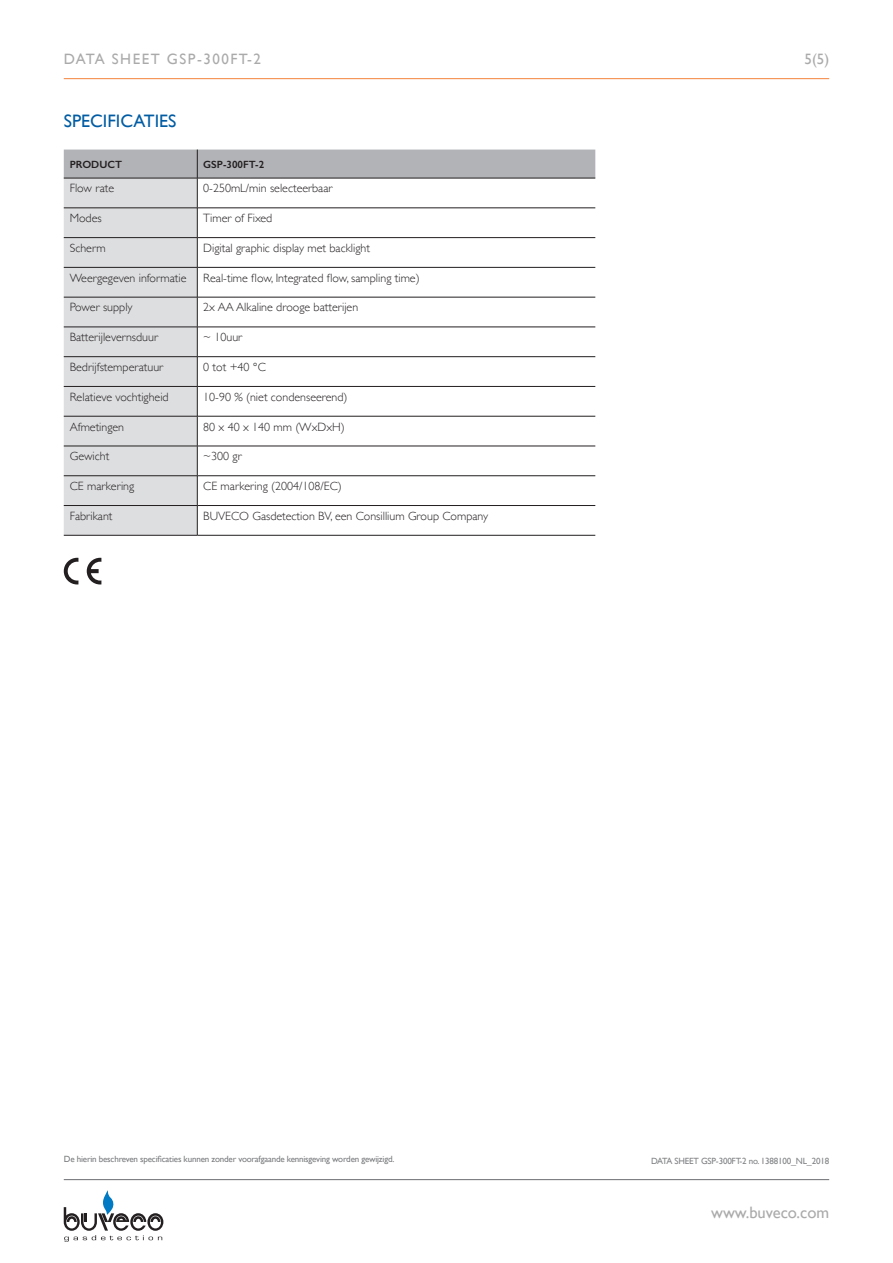
<style>
.page{position:relative;width:893px;height:1263px;background:#fff}
.page>*{position:absolute;margin:0;border:0;box-sizing:border-box;transform-origin:0 0}
.t1{font:18px "Gill Alt One";color:#015ca3}
.t2{font:16.5px "Gill Alt One";color:#aaa}
.t3{font:15px "Gill Alt One";letter-spacing:.1em;color:#aaa}
.Tabel_tekst{font:300 12px "Gill Sans";color:#231f20}
.Tabel_tekst-2{font:600 10.5px "Gill Sans";color:#231f20}
.t4{font:9px "Gill Sans";letter-spacing:-.02em;color:#7a7c7f}
.t5{font:9px "Gill Sans";letter-spacing:-.02em;color:#818386}
</style>
<div class="page">
<hr style="left:64px;top:1179px;width:765px;height:1px;background:#6c6d70">
<hr style="left:64px;top:78px;width:765px;height:1px;background:#f4833b">
<svg style="left:64px;top:1190px;width:99px;height:52px"></svg>
<div style="left:64px;top:179px;width:133px;height:356px;background:#dddee0"></div>
<div style="left:64px;top:150px;width:531px;height:28px;background:#b2b3b7"></div>
<hr style="left:64px;top:178px;width:133px;height:1px;background:#231f20">
<hr style="left:197px;top:178px;width:398px;height:1px;background:#231f20">
<hr style="left:197px;top:178px;width:1px;height:30px;background:#231f20">
<hr style="left:64px;top:208px;width:133px;height:1px;background:#231f20">
<hr style="left:197px;top:208px;width:398px;height:1px;background:#231f20">
<hr style="left:64px;top:237px;width:133px;height:1px;background:#231f20">
<hr style="left:197px;top:237px;width:398px;height:1px;background:#231f20">
<hr style="left:64px;top:267px;width:133px;height:1px;background:#231f20">
<hr style="left:197px;top:267px;width:398px;height:1px;background:#231f20">
<svg style="left:197px;top:208px;width:1px;height:89px"></svg>
<hr style="left:64px;top:297px;width:133px;height:1px;background:#231f20">
<hr style="left:197px;top:297px;width:398px;height:1px;background:#231f20">
<hr style="left:197px;top:297px;width:1px;height:30px;background:#231f20">
<hr style="left:64px;top:327px;width:133px;height:1px;background:#231f20">
<hr style="left:197px;top:327px;width:398px;height:1px;background:#231f20">
<hr style="left:64px;top:356px;width:133px;height:1px;background:#231f20">
<hr style="left:197px;top:356px;width:398px;height:1px;background:#231f20">
<hr style="left:64px;top:386px;width:133px;height:1px;background:#231f20">
<hr style="left:197px;top:386px;width:398px;height:1px;background:#231f20">
<svg style="left:197px;top:327px;width:1px;height:89px"></svg>
<hr style="left:64px;top:416px;width:133px;height:1px;background:#231f20">
<hr style="left:197px;top:416px;width:398px;height:1px;background:#231f20">
<hr style="left:197px;top:416px;width:1px;height:30px;background:#231f20">
<hr style="left:64px;top:446px;width:133px;height:1px;background:#231f20">
<hr style="left:197px;top:446px;width:398px;height:1px;background:#231f20">
<hr style="left:197px;top:446px;width:1px;height:30px;background:#231f20">
<hr style="left:64px;top:475px;width:133px;height:1px;background:#231f20">
<hr style="left:197px;top:475px;width:398px;height:1px;background:#231f20">
<hr style="left:64px;top:505px;width:133px;height:1px;background:#231f20">
<hr style="left:197px;top:505px;width:398px;height:1px;background:#231f20">
<svg style="left:197px;top:476px;width:1px;height:59px"></svg>
<hr style="left:64px;top:535px;width:133px;height:1px;background:#231f20">
<hr style="left:197px;top:535px;width:398px;height:1px;background:#231f20">
<svg style="left:64px;top:558px;width:14px;height:26px"></svg>
<svg style="left:87px;top:558px;width:14px;height:26px"></svg>
<p class="t3" style="left:64px;top:50px;width:199px">DATA SHEET GSP-300FT-2</p>
<p class="t3" style="left:804px;top:50px;width:26px">5(5)</p>
<p class="t1" style="left:64px;top:110px;width:114px">SPECIFICATIES</p>
<p class="Tabel_tekst-2" style="left:70px;top:158px;width:54px">PRODUCT</p>
<p class="Tabel_tekst-2" style="left:203px;top:158px;width:62px">GSP-300FT-2</p>
<p class="Tabel_tekst" style="left:70px;top:179px;width:46px">Flow rate</p>
<p class="Tabel_tekst" style="left:203px;top:179px;width:131px">0-250mL/min selecteerbaar</p>
<p class="Tabel_tekst" style="left:70px;top:209px;width:33px">Modes</p>
<p class="Tabel_tekst" style="left:203px;top:209px;width:71px">Timer of Fixed</p>
<p class="Tabel_tekst" style="left:70px;top:238px;width:37px">Scherm</p>
<p class="Tabel_tekst" style="left:203px;top:238px;width:168px">Digital graphic display met backlight</p>
<p class="Tabel_tekst" style="left:70px;top:268px;width:118px">Weergegeven informatie</p>
<p class="Tabel_tekst" style="left:203px;top:268px;width:218px">Real-time flow, Integrated flow, sampling time)</p>
<p class="Tabel_tekst" style="left:70px;top:298px;width:64px">Power supply</p>
<p class="Tabel_tekst" style="left:203px;top:298px;width:156px">2x AA Alkaline drooge batterijen</p>
<p class="Tabel_tekst" style="left:70px;top:328px;width:90px">Batterijlevernsduur</p>
<p class="Tabel_tekst" style="left:203px;top:328px;width:41px">~ 10uur</p>
<p class="Tabel_tekst" style="left:70px;top:358px;width:95px">Bedrijfstemperatuur</p>
<p class="Tabel_tekst" style="left:203px;top:358px;width:64px">0 tot +40 °C</p>
<p class="Tabel_tekst" style="left:70px;top:387px;width:100px">Relatieve vochtigheid</p>
<p class="Tabel_tekst" style="left:203px;top:387px;width:146px">10-90 % (niet condenseerend)</p>
<p class="Tabel_tekst" style="left:70px;top:417px;width:56px">Afmetingen</p>
<p class="Tabel_tekst" style="left:203px;top:417px;width:143px">80 x 40 x 140 mm (WxDxH)</p>
<p class="Tabel_tekst" style="left:70px;top:447px;width:41px">Gewicht</p>
<p class="Tabel_tekst" style="left:203px;top:447px;width:40px">~300 gr</p>
<p class="Tabel_tekst" style="left:70px;top:477px;width:66px">CE markering</p>
<p class="Tabel_tekst" style="left:203px;top:477px;width:140px">CE markering (2004/108/EC)</p>
<p class="Tabel_tekst" style="left:70px;top:506px;width:44px">Fabrikant</p>
<p class="Tabel_tekst" style="left:203px;top:506px;width:286px">BUVECO Gasdetection BV, een Consillium Group Company</p>
<p class="t4" style="left:64px;top:1154px;width:332px">De hierin beschreven specificaties kunnen zonder voorafgaande kennisgeving worden gewijzigd.</p>
<p class="t5" style="left:651px;top:1155px;width:180px">DATA SHEET GSP-300FT-2 no. 1388100_NL_2018</p>
<h2 class="t2" style="left:711px;top:1203px;width:120px">www.buveco.com</h2>
</div>
